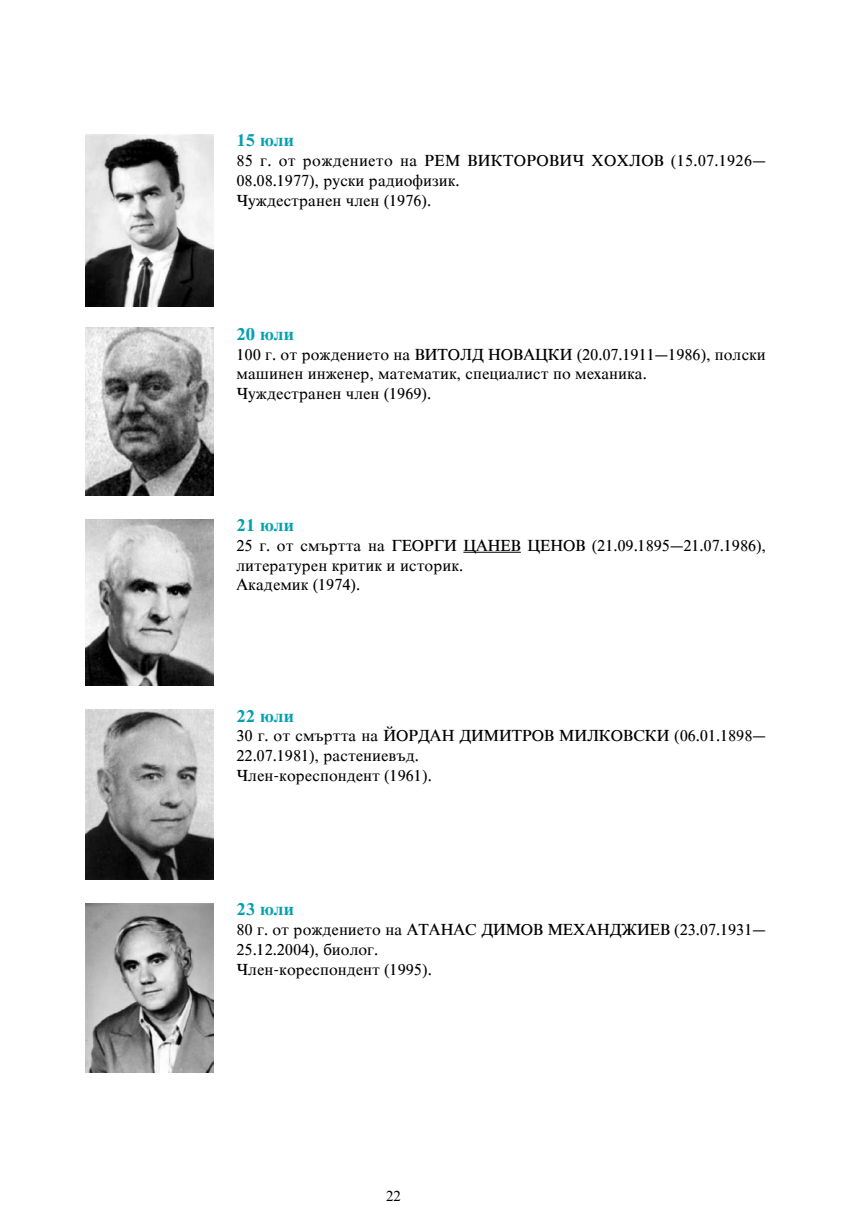
<style>
.page{position:relative;width:851px;height:1221px;background:#fff}
.page>*{position:absolute;margin:0;border:0;box-sizing:border-box;transform-origin:0 0}
.t1{font:700 18px "Tms Cyr";color:#00a0af}
.t2{font:16.5px/19.8px "Tms Cyr";color:#000}
.t3{font:15px "Times New Roman";color:#000}
</style>
<div class="page">
<hr style="left:463px;top:552px;width:58px;height:1px;background:#000">
<img style="left:85px;top:134px;width:129px;height:172px">
<img style="left:85px;top:328px;width:129px;height:167px">
<img style="left:85px;top:519px;width:129px;height:166px">
<img style="left:85px;top:709px;width:129px;height:170px">
<img style="left:85px;top:903px;width:129px;height:169px">
<p class="t1" style="left:236px;top:130px;width:59px">15 юли</p>
<p class="t2" style="left:236px;top:150px;width:530px">85 г. от рождението на РЕМ ВИКТОРОВИЧ ХОХЛОВ (15.07.1926–<br>08.08.1977), руски радиофизик.<br>Чуждестранен член (1976).</p>
<p class="t1" style="left:236px;top:323px;width:59px">20 юли</p>
<p class="t2" style="left:236px;top:343px;width:531px">100 г. от рождението на ВИТОЛД НОВАЦКИ (20.07.1911–1986), полски машинен инженер, математик, специалист по механика.<br>Чуждестранен член (1969).</p>
<p class="t1" style="left:236px;top:514px;width:59px">21 юли</p>
<p class="t2" style="left:236px;top:534px;width:531px">25 г. от смъртта на ГЕОРГИ ЦАНЕВ ЦЕНОВ (21.09.1895–21.07.1986), литературен критик и историк.<br>Академик (1974).</p>
<p class="t1" style="left:236px;top:705px;width:59px">22 юли</p>
<p class="t2" style="left:236px;top:725px;width:531px">30 г. от смъртта на ЙОРДАН ДИМИТРОВ МИЛКОВСКИ (06.01.1898–<br>22.07.1981), растениевъд.<br>Член-кореспондент (1961).</p>
<p class="t1" style="left:236px;top:898px;width:59px">23 юли</p>
<p class="t2" style="left:236px;top:918px;width:531px">80 г. от рождението на АТАНАС ДИМОВ МЕХАНДЖИЕВ (23.07.1931–<br>25.12.2004), биолог.<br>Член-кореспондент (1995).</p>
<p class="t3" style="left:386px;top:1186px;width:16px">22</p>
</div>
